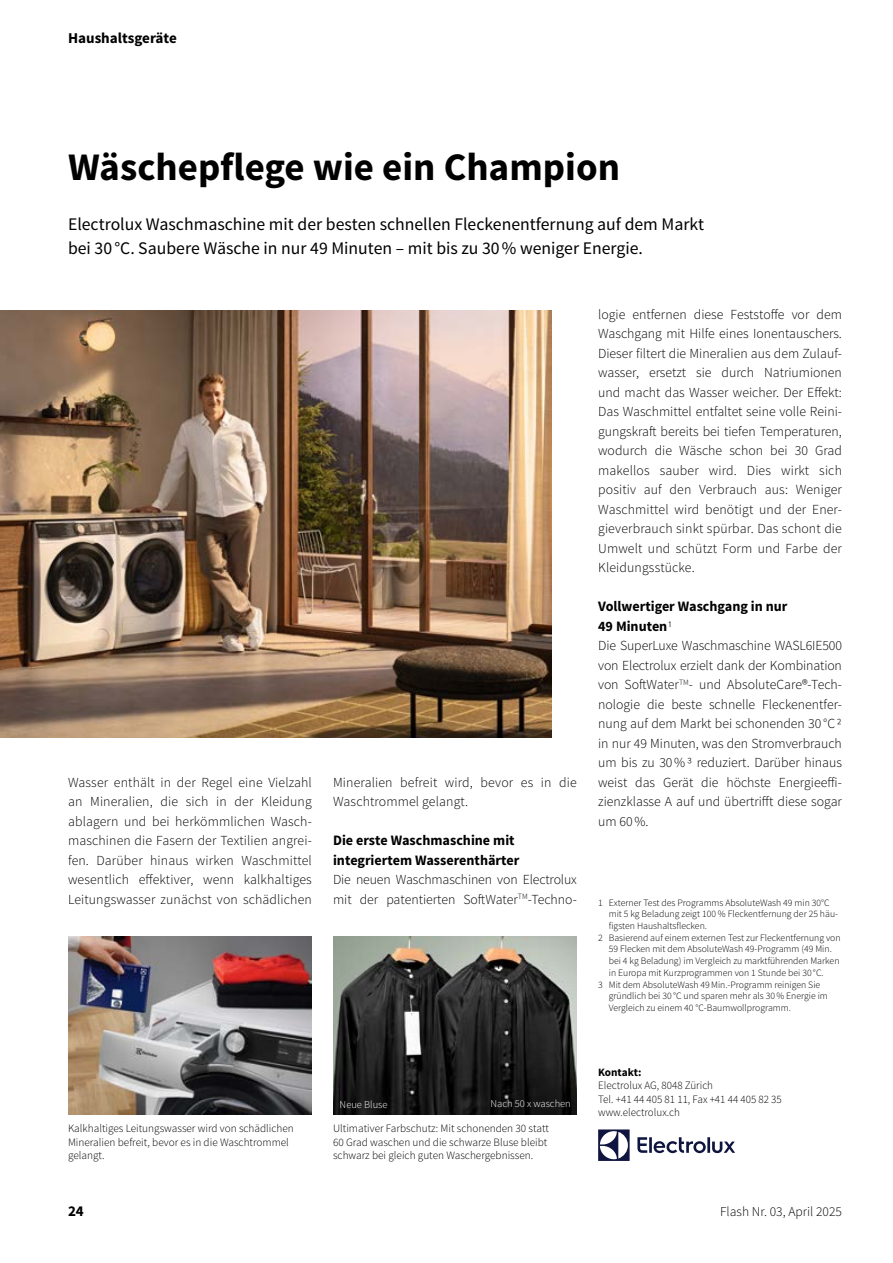
<style>
.page{position:relative;width:893px;height:1263px;background:#fff}
.page>*{position:absolute;margin:0;border:0;box-sizing:border-box;transform-origin:0 0}
.t1{font:700 39px "Source Sans Pro";color:#000}
.t2{font:17.7px/24px "Source Sans Pro";color:#000}
.t3{font:700 15px "Source Sans Pro";color:#000}
.t4{font:700 14.4px/19.5px "Source Sans Pro";color:#000}
.t5{font:300 13.8px/19.5px "Source Sans Pro";color:#000;text-align:justify}
.t6{font:300 13.5px "Source Sans Pro";color:#000}
.t7{font:300 11.25px/13.5px "Source Sans Pro";color:#000}
.t8{font:700 11.25px "Source Sans Pro";letter-spacing:-.005em;color:#000}
.t9{font:300 10.5px "Source Sans Pro";color:#fff}
.t10{font:300 9.75px "Source Sans Pro";color:#000}
.s1{font-weight:300}
</style>
<div class="page">
<svg style="left:598px;top:1129px;width:32px;height:32px"></svg>
<svg style="left:637px;top:1137px;width:98px;height:16px"></svg>
<img style="left:0;top:310px;width:551px;height:428px">
<img style="left:68px;top:936px;width:244px;height:179px">
<img style="left:333px;top:936px;width:244px;height:179px">
<p class="t3" style="left:68px;top:29px;width:110px">Haushaltsgeräte</p>
<h1 class="t1" style="left:68px;top:142px;width:553px">Wäschepflege wie ein Champion</h1>
<p class="t2" style="left:68px;top:212px;width:638px">Electrolux Waschmaschine mit der besten schnellen Fleckenentfernung auf dem Markt bei 30 °C. Saubere Wäsche in nur 49 Minuten – mit bis zu 30% weniger Energie.</p>
<p class="t5" style="left:68px;top:772px;width:245px">Wasser enthält in der Regel eine Vielzahl an Mineralien, die sich in der Kleidung ablagern und bei herkömmlichen Wasch&shy;maschinen die Fasern der Textilien angrei&shy;fen. Darüber hinaus wirken Waschmittel wesentlich effektiver, wenn kalkhaltiges Leitungswasser zunächst von schädlichen</p>
<p class="t5" style="left:333px;top:772px;width:245px">Mineralien befreit wird, bevor es in die<br>Waschtrommel gelangt.</p>
<p class="t4" style="left:333px;top:831px;width:188px">Die erste Waschmaschine mit integriertem Wasserenthä rter</p>
<p class="t5" style="left:333px;top:870px;width:245px">Die neuen Waschmaschinen von Electrolux mit der patentierten SoftWater<sup>TM</sup>-Techno-</p>
<p class="t5" style="left:598px;top:304px;width:245px">logie entfernen diese Feststoffe vor dem Waschgang mit Hilfe eines Ionentauschers.<br>Dieser filtert die Mineralien aus dem Zulauf&shy;wasser, ersetzt sie durch Natriumionen und macht das Wasser weicher. Der Effekt:<br>Das Waschmittel entfaltet seine volle Reini&shy;gungskraft bereits bei tiefen Temperaturen, wodurch die Wäsche schon bei 30 Grad makellos sauber wird. Dies wirkt sich positiv auf den Verbrauch aus: Weniger Waschmittel wird benötigt und der Ener&shy;gieverbrauch sinkt spürbar. Das schont die Umwelt und schützt Form und Farbe der Kleidungsstücke.</p>
<p class="t4" style="left:598px;top:597px;width:191px">Vollwertiger Waschgang in nur<br>49 Minuten<span class="s1">1</span></p>
<p class="t5" style="left:598px;top:636px;width:245px">Die SuperLuxe Waschmaschine WASL6IE500 von Electrolux erzielt dank der Kombination von SoftWater<sup>TM</sup>- und AbsoluteCare®-Tech&shy;nologie die beste schnelle Fleckenentfer&shy;nung auf dem Markt bei schonenden 30 °C2 in nur 49 Minuten, was den Stromverbrauch um bis zu 30%3 reduziert. Darüber hinaus weist das Gerät die höchste Energieeffi&shy;zienzklasse A auf und übertrifft diese sogar um 60%.</p>
<p class="t10" style="left:598px;top:896px;width:233px">1 Externer Test des Programms AbsoluteWash 49 min 30°C</p>
<p class="t10" style="left:609px;top:908px;width:231px">mit 5 kg Beladung zeigt 100 % Fleckentfernung der 25 häu-</p>
<p class="t10" style="left:609px;top:920px;width:100px">figsten Haushaltsflecken.</p>
<p class="t10" style="left:598px;top:931px;width:244px">2 Basierend auf einem externen Test zur Fleckentfernung von</p>
<p class="t10" style="left:609px;top:943px;width:225px">59 Flecken mit dem AbsoluteWash 49-Programm (49 Min.</p>
<p class="t10" style="left:609px;top:955px;width:232px">bei 4 kg Beladung) im Vergleich zu marktführenden Marken</p>
<p class="t10" style="left:609px;top:967px;width:216px">in Europa mit Kurzprogrammen von 1 Stunde bei 30 °C.</p>
<p class="t10" style="left:598px;top:978px;width:224px">3 Mit dem AbsoluteWash 49Min.-Programm reinigen Sie</p>
<p class="t10" style="left:609px;top:990px;width:221px">gründlich bei 30 °C und sparen mehr als 30% Energie im</p>
<p class="t10" style="left:609px;top:1002px;width:184px">Vergleich zu einem 40 °C-Baumwollprogramm.</p>
<p class="t9" style="left:340px;top:1098px;width:49px">Neue Bluse</p>
<p class="t9" style="left:491px;top:1097px;width:82px">Nach 50 x waschen</p>
<p class="t7" style="left:68px;top:1121px;width:227px">Kalkhaltiges Leitungswasser wird von schädlichen<br>Mineralien befreit, bevor es in die Waschtrommel gelangt.</p>
<p class="t7" style="left:333px;top:1121px;width:217px">Ultimativer Farbschutz: Mit schonenden 30 statt<br>60 Grad waschen und die schwarze Bluse bleibt schwarz bei gleich guten Waschergebnissen.</p>
<p class="t8" style="left:598px;top:1065px;width:45px">Kontakt:</p>
<p class="t7" style="left:598px;top:1079px;width:185px">Electrolux AG, 8048 Zürich<br>Tel. +41 44 405 81 11, Fax +41 44 405 82 35 www.electrolux.ch</p>
<p class="t3" style="left:68px;top:1201px;width:17px">24</p>
<p class="t6" style="left:720px;top:1203px;width:123px">Flash Nr. 03, April 2025</p>
</div>
